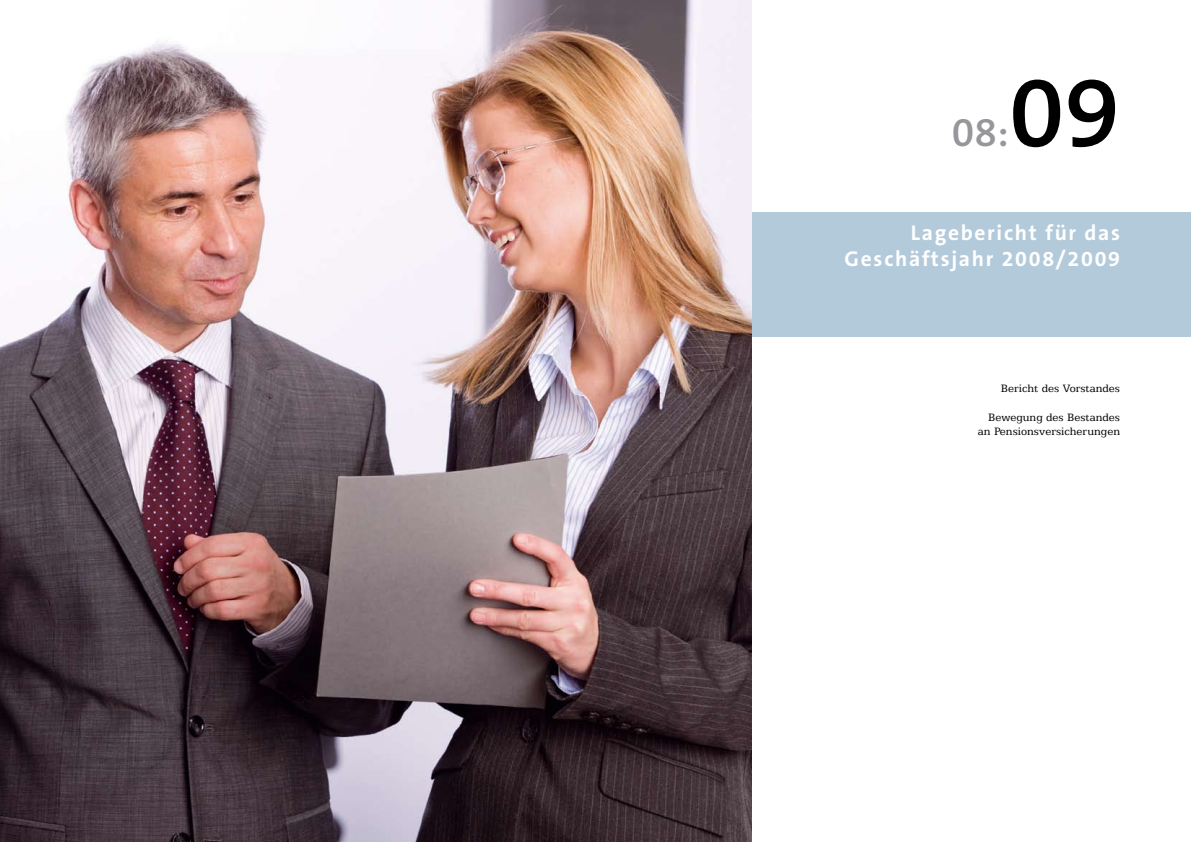
<style>
.page{position:relative;width:1191px;height:842px;background:#fff}
.page>*{position:absolute;margin:0;border:0;box-sizing:border-box;transform-origin:0 0}
.t1{font:600 101px "The Sans B6";color:#000}
.t2{font:600 41px "The Sans B6";color:#97979b}
.t3{font:700 21.5px/25.8px "The Sans B7";letter-spacing:.08em;color:#fff;text-align:right}
.t4{font:12px/14.4px "Egyptian 505 BT";color:#000;text-align:right}
</style>
<div class="page">
<div style="left:751px;top:213px;width:440px;height:124px;background:#b3cadb"></div>
<img style="left:0;top:0;width:751px;height:842px">
<h1 class="t1" style="left:1009px;top:59px;width:113px">09</h1>
<h2 class="t2" style="left:952px;top:111px;width:59px">08:</h2>
<h3 class="t3" style="left:844px;top:221px;width:277px">Lagebericht für das<br>Geschäftsjahr 2008/2009</h3>
<p class="t4" style="left:1001px;top:381px;width:121px">Bericht des Vorstandes</p>
<p class="t4" style="left:978px;top:410px;width:144px">Bewegung des Bestandes an Pensionsversicherungen</p>
</div>
